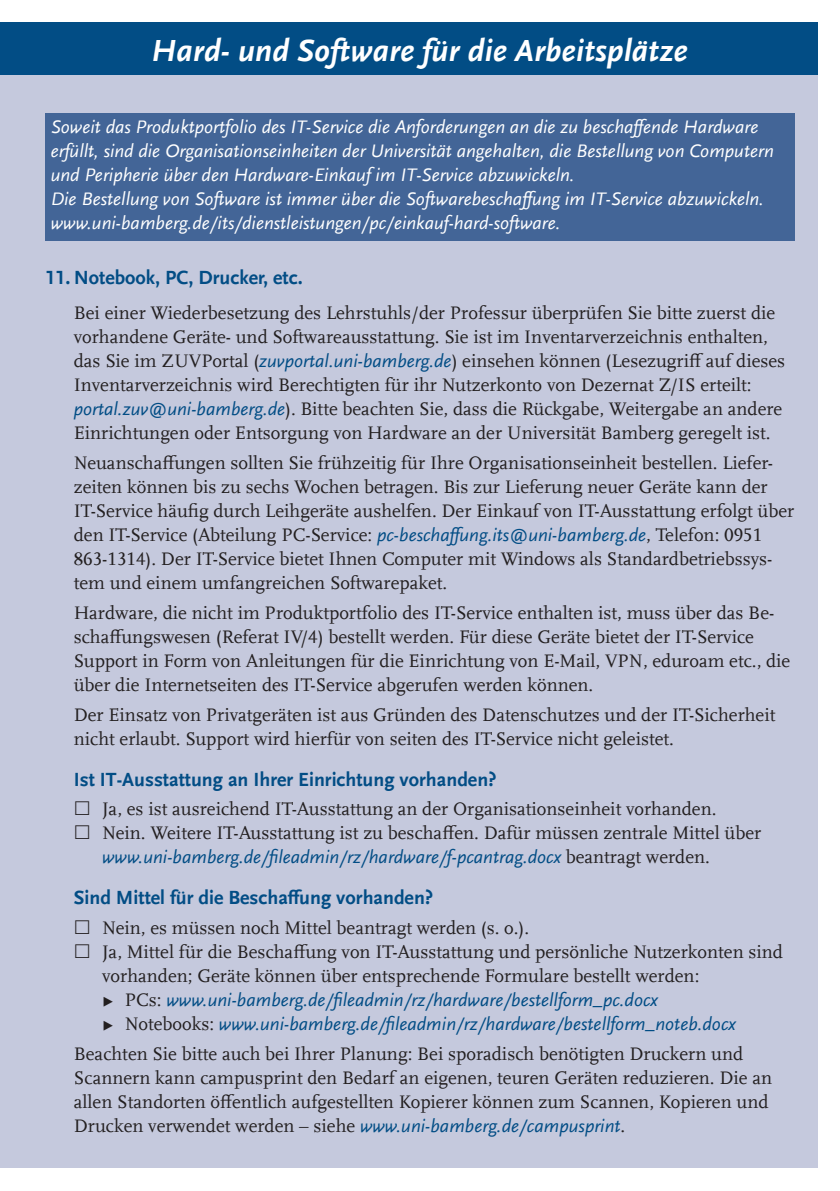
<style>
.page{position:relative;width:840px;height:1191px;background:#fff}
.page>*{position:absolute;margin:0;border:0;box-sizing:border-box;transform-origin:0 0}
.t1{font:italic 700 32px "UB Scala Sans";color:#fff}
.t2{font:700 20px "UB Scala Sans";color:#024d85}
.t3{font:19px/24px "UB Scala";color:#231f20}
.t4{font:italic 19px/24px "UB Scala Sans";color:#fff}
.t5{font:italic 19px/24px "UB Scala Sans";color:#024d85}
.s1{font-family:"UB Scala Sans";font-style:italic;color:#024d85}
.s2{font-family:"UB Scala";font-style:normal;color:#231f20}
</style>
<div class="page">
<div style="left:0;top:23px;width:816px;height:1145px;background:#c5c9dd"></div>
<div style="left:0;top:23px;width:816px;height:52px;background:#024d85"></div>
<div style="left:45px;top:113px;width:748px;height:128px;background:#436597"></div>
<h1 class="t1" style="left:151px;top:32px;width:537px">Hard- und Software für die Arbeitsplätze</h1>
<p class="t4" style="left:51px;top:115px;width:724px">Soweit das Produktportfolio des IT-Service die Anforderungen an die zu beschaffende Hardware erfüllt, sind die Organisationseinheiten der Universität angehalten, die Bestellung von Computern und Peripherie über den Hardware-Einkauf im IT-Service abzuwickeln.<br>Die Bestellung von Software ist immer über die Softwarebeschaffung im IT-Service abzuwickeln. www.uni-bamberg.de/its/dienstleistungen/pc/einkauf-hard-software.</p>
<p class="t2" style="left:45px;top:266px;width:259px">11. Notebook, PC, Drucker, etc.</p>
<p class="t3" style="left:74px;top:301px;width:712px">Bei einer Wiederbesetzung des Lehrstuhls/der Professur überprüfen Sie bitte zuerst die vorhandene Geräte- und Softwareausstattung. Sie ist im Inventarverzeichnis enthalten, das Sie im ZUVPortal (<span class="s1">zuvportal.uni-bamberg.de</span>) einsehen können (Lesezugriff auf dieses Inventarverzeichnis wird Berechtigten für ihr Nutzerkonto von Dezernat Z/IS erteilt: <span class="s1">portal.zuv@uni-bamberg.de</span>). Bitte beachten Sie, dass die Rückgabe, Weitergabe an andere Einrichtungen oder Entsorgung von Hardware an der Universität Bamberg geregelt ist.</p>
<p class="t3" style="left:74px;top:451px;width:721px">Neuanschaffungen sollten Sie frühzeitig für Ihre Organisationseinheit bestellen. Liefer&shy;zeiten können bis zu sechs Wochen betragen. Bis zur Lieferung neuer Geräte kann der IT-Service häufig durch Leihgeräte aushelfen. Der Einkauf von IT-Ausstattung erfolgt über den IT-Service (Abteilung PC-Service: <span class="s1">pc-beschaffung.its@uni-bamberg.de</span>, Telefon: 0951<br>863-1314). Der IT-Service bietet Ihnen Computer mit Windows als Standardbetriebssys&shy;tem und einem umfangreichen Softwarepaket.</p>
<p class="t3" style="left:74px;top:600px;width:717px">Hardware, die nicht im Produktportfolio des IT-Service enthalten ist, muss über das Be&shy;schaffungswesen (Referat IV/4) bestellt werden. Für diese Geräte bietet der IT-Service Support in Form von Anleitungen für die Einrichtung von E-Mail, VPN, eduroam etc., die über die Internetseiten des IT-Service abgerufen werden können.</p>
<p class="t3" style="left:74px;top:702px;width:702px">Der Einsatz von Privatgeräten ist aus Gründen des Datenschutzes und der IT-Sicherheit nicht erlaubt. Support wird hierfür von seiten des IT-Service nicht geleistet.</p>
<p class="t2" style="left:74px;top:767px;width:424px">Ist IT-Ausstattung an Ihrer Einrichtung vorhanden?</p>
<p class="t3" style="left:102px;top:797px;width:660px">Ja, es ist ausreichend IT-Ausstattung an der Organisationseinheit vorhanden.<br>Nein. Weitere IT-Ausstattung ist zu beschaffen. Dafür müssen zentrale Mittel über</p>
<p class="t5" style="left:102px;top:845px;width:609px">www.uni-bamberg.de/fileadmin/rz/hardware/f-pcantrag.docx <span class="s2">beantragt werden.</span></p>
<p class="t2" style="left:74px;top:886px;width:361px">Sind Mittel für die Beschaffung vorhanden?</p>
<p class="t3" style="left:102px;top:915px;width:682px">Nein, es müssen noch Mittel beantragt werden (s. o.).<br>Ja, Mittel für die Beschaffung von IT-Ausstattung und persönliche Nutzerkonten sind vorhanden; Geräte können über entsprechende Formulare bestellt werden:</p>
<p class="t5" style="left:102px;top:987px;width:634px"><span class="s2">▶ PCs:</span> www.uni-bamberg.de/fileadmin/rz/hardware/bestellform_pc.docx<br><span class="s2">▶ Notebooks:</span> www.uni-bamberg.de/fileadmin/rz/hardware/bestellform_noteb.docx</p>
<p class="t3" style="left:74px;top:1041px;width:699px">Beachten Sie bitte auch bei Ihrer Planung: Bei sporadisch benötigten Druckern und<br>Scannern kann campusprint den Bedarf an eigenen, teuren Geräten reduzieren. Die an allen Standorten öffentlich aufgestellten Kopierer können zum Scannen, Kopieren und</p>
<p class="t5" style="left:74px;top:1113px;width:552px"><span class="s2">Drucken verwendet werden – siehe</span> www.uni-bamberg.de/campusprint<span class="s2">.</span></p>
</div>
